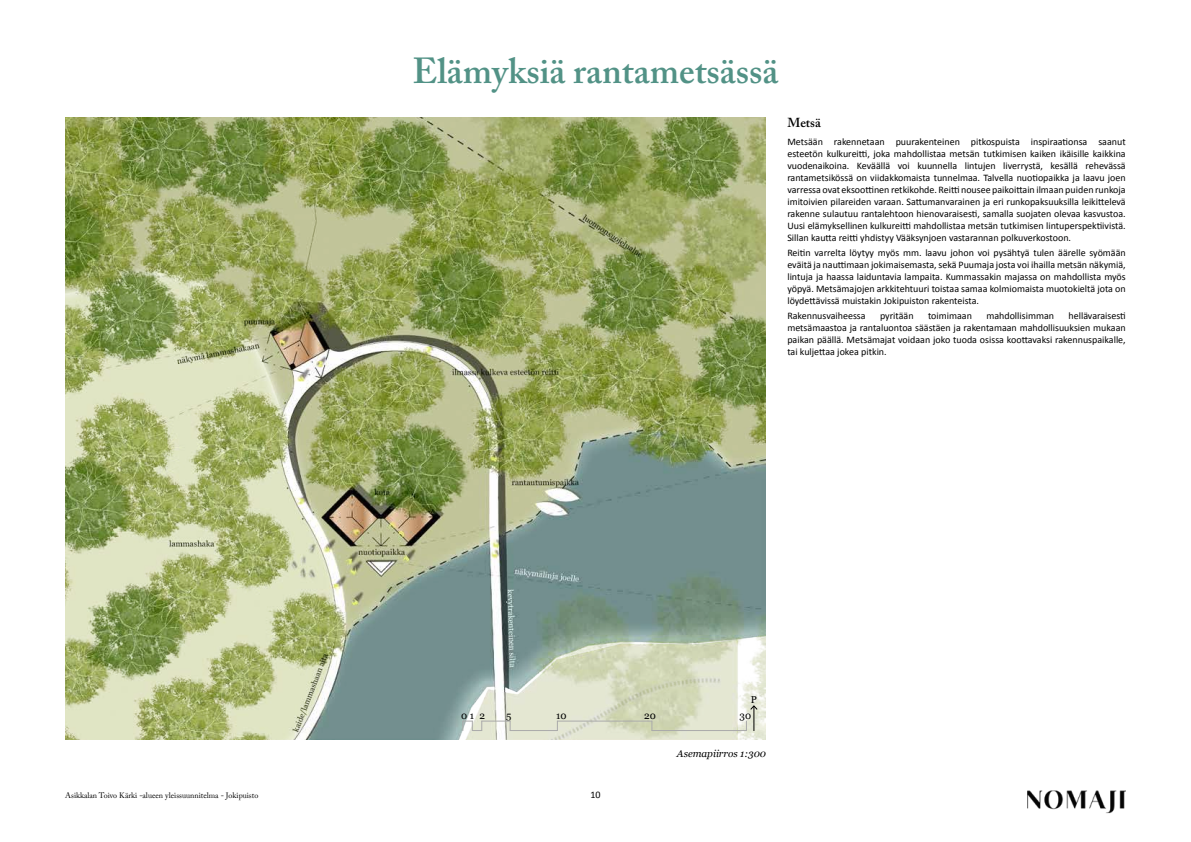
<style>
.page{position:relative;width:1191px;height:842px;background:#fff}
.page>*{position:absolute;margin:0;border:0;box-sizing:border-box;transform-origin:0 0}
.t1{font:600 36px "Adobe Caslon Pro";color:#529286}
.t2{font:600 13px "Adobe Caslon Pro";color:#000101}
.t3{font:10px/12px "Calibri";color:#000101;text-align:justify}
.t4{font:italic 10px "Georgia";color:#000101}
.t5{font:10px "Georgia";color:#000101}
.t6{font:10px "Calibri";color:#000}
.t7{font:8px "Adobe Caslon Pro";color:#000}
</style>
<div class="page">
<img style="left:65px;top:118px;width:700px;height:621px">
<hr style="left:510px;top:730px;width:47px;height:1px;background:#aaa">
<hr style="left:557px;top:721px;width:95px;height:1px;background:#aaa">
<hr style="left:652px;top:730px;width:94px;height:1px;background:#aaa">
<svg style="left:746px;top:705px;width:12px;height:26px"></svg>
<svg style="left:462px;top:721px;width:49px;height:10px"></svg>
<img style="left:1027px;top:790px;width:98px;height:24px">
<h1 class="t1" style="left:412px;top:50px;width:367px">Elämyksiä rantametsässä</h1>
<h2 class="t2" style="left:787px;top:115px;width:35px">Metsä</h2>
<p class="t3" style="left:787px;top:136px;width:340px">Metsään rakennetaan puurakenteinen pitkospuista inspiraationsa saanut esteetön kulkureitti, joka mahdollistaa metsän tutkimisen kaiken ikäisille kaikkina vuodenaikoina. Keväällä voi kuunnella lintujen liverrystä, kesällä rehevässä rantametsikössä on viidakkomaista tunnelmaa. Talvella nuotiopaikka ja laavu joen varressa ovat eksoottinen retkikohde. Reitti nousee paikoittain ilmaan puiden runkoja imitoivien pilareiden varaan. Sattumanvarainen ja eri runkopaksuuksilla leikittelevä rakenne sulautuu rantalehtoon hienovaraisesti, samalla suojaten olevaa kasvustoa.<br>Uusi elämyksellinen kulkureitti mahdollistaa metsän tutkimisen lintuperspektiivistä.<br>Sillan kautta reitti yhdistyy Vääksynjoen vastarannan polkuverkostoon.</p>
<p class="t3" style="left:787px;top:246px;width:340px">Reitin varrelta löytyy myös mm. laavu johon voi pysähtyä tulen äärelle syömään eväitä ja nauttimaan jokimaisemasta, sekä Puumaja josta voi ihailla metsän näkymiä, lintuja ja haassa laiduntavia lampaita. Kummassakin majassa on mahdollista myös yöpyä. Metsämajojen arkkitehtuuri toistaa samaa kolmiomaista muotokieltä jota on löydettävissä muistakin Jokipuiston rakenteista.</p>
<p class="t3" style="left:787px;top:309px;width:80px">Rakennusvaiheessa</p>
<p class="t3" style="left:880px;top:309px;width:35px">pyritään</p>
<p class="t3" style="left:928px;top:309px;width:45px">toimimaan</p>
<p class="t3" style="left:986px;top:309px;width:69px">mahdollisimman</p>
<p class="t3" style="left:787px;top:309px;width:340px;text-indent:281px">hellävaraisesti metsämaastoa ja rantaluontoa säästäen ja rakentamaan mahdollisuuksien mukaan paikan päällä. Metsämajat voidaan joko tuoda osissa koottavaksi rakennuspaikalle, tai kuljettaa jokea pitkin.</p>
<p class="t5" style="left:751px;top:693px;width:8px">P</p>
<p class="t5" style="left:461px;top:708px;width:25px">01 2</p>
<p class="t5" style="left:506px;top:708px;width:7px">5</p>
<p class="t5" style="left:556px;top:708px;width:12px">10</p>
<p class="t5" style="left:644px;top:708px;width:13px">20</p>
<p class="t5" style="left:739px;top:708px;width:13px">30</p>
<p class="t7" style="left:65px;top:791px;width:195px">Asikkalan Toivo Kärki -alueen yleissuunnitelma - Jokipuisto</p>
<p class="t6" style="left:590px;top:789px;width:12px">10</p>
<p class="t4" style="left:677px;top:747px;width:91px">Asemapiirros 1:300</p>
</div>
